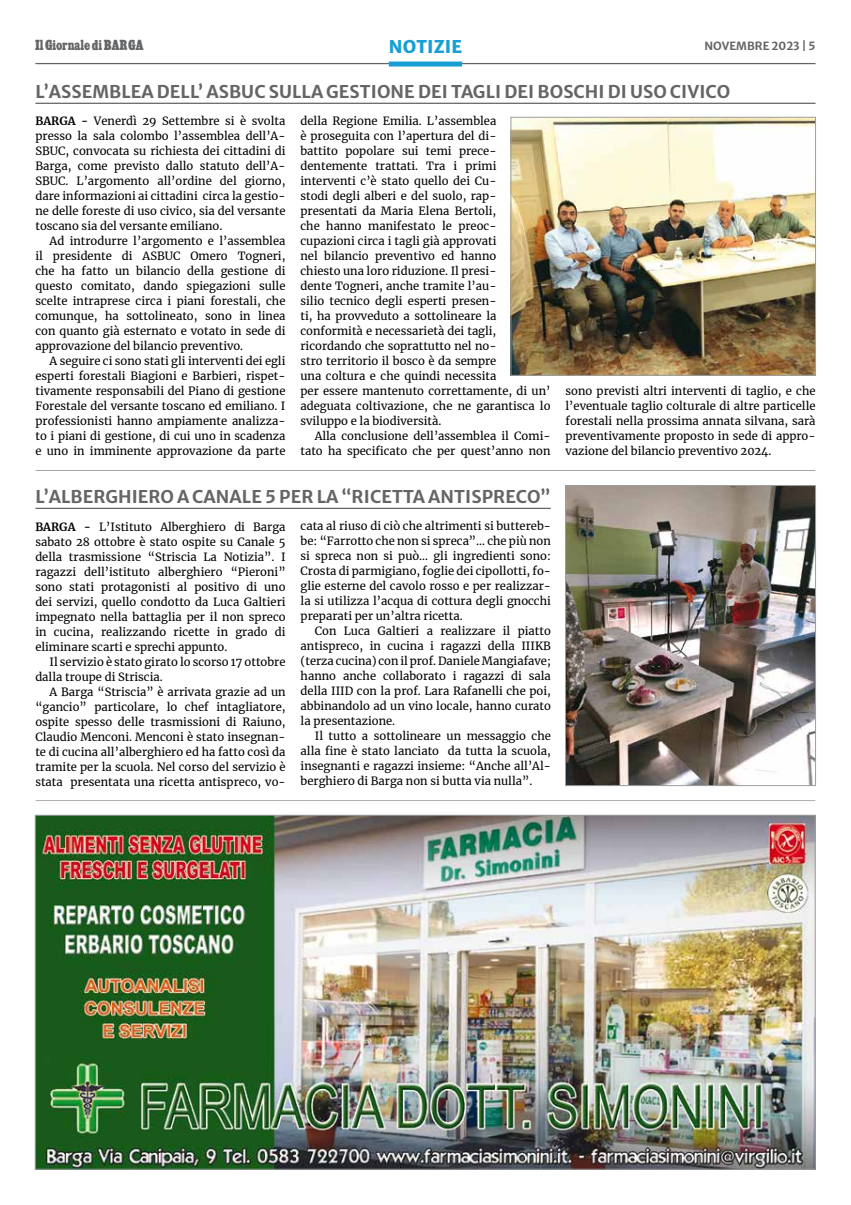
<style>
.page{position:relative;width:851px;height:1205px;background:#fff}
.page>*{position:absolute;margin:0;border:0;box-sizing:border-box;transform-origin:0 0}
.t1{font:700 17.5px "Merriweather Sans";letter-spacing:.005em;color:#646567}
.t2{font:17.5px "Merriweather Sans";letter-spacing:.005em;color:#189fd6}
.t3{font:11.25px/15px "Merriweather";color:#000;text-align:justify}
.t4{font:11.25px "Cairo";color:#646567}
.t5{font:700 11.25px "Merriweather Sans";letter-spacing:.005em;color:#646567}
.s1{font-weight:700}
</style>
<div class="page">
<hr style="left:35px;top:63px;width:780px;height:1px;background:#646567">
<div style="left:389px;top:62px;width:73px;height:5px;background:#189fd6"></div>
<img style="left:37px;top:817px;width:776px;height:350px">
<hr style="left:35px;top:103px;width:780px;height:1px;background:#646567">
<hr style="left:35px;top:508px;width:515px;height:1px;background:#646567">
<hr style="left:34px;top:798px;width:781px;height:4px;background:#003882;opacity:.5">
<img style="left:512px;top:119px;width:301px;height:255px">
<div style="left:510px;top:117px;width:305px;height:259px;border:1px solid #9c9e9f"></div>
<img style="left:567px;top:487px;width:246px;height:297px">
<div style="left:565px;top:485px;width:250px;height:301px;border:1px solid #9c9e9f"></div>
<hr style="left:34px;top:468px;width:781px;height:4px;background:#003882;opacity:.5">
<p class="t4" style="left:35px;top:40px;width:110px">Il Giornale di BARGA</p>
<h1 class="t2" style="left:389px;top:31px;width:75px">NOTIZIE</h1>
<p class="t5" style="left:704px;top:37px;width:113px">NOVEMBRE 2023 | 5</p>
<h1 class="t1" style="left:35px;top:76px;width:696px">L’ASSEMBLEA DELL’ ASBUC SULLA GESTIONE DEI TAGLI DEI BOSCHI DI USO CIVICO</h1>
<p class="t3" style="left:35px;top:113px;width:251px"><span class="s1">BARGA -</span> Venerdì 29 Settembre si è svolta presso la sala colombo l’assemblea dell’A-SBUC, convocata su richiesta dei cittadini di Barga, come previsto dallo statuto dell’A-SBUC. L’argomento all’ordine del giorno, dare informazioni ai cittadini circa la gestio&shy;ne delle foreste di uso civico, sia del versante toscano sia del versante emiliano.</p>
<p class="t3" style="left:35px;top:233px;width:251px;text-indent:14px">Ad introdurre l’argomento e l’assemblea il presidente di ASBUC Omero Togneri, che ha fatto un bilancio della gestione di questo comitato, dando spiegazioni sulle scelte intraprese circa i piani forestali, che comunque, ha sottolineato, sono in linea con quanto già esternato e votato in sede di approvazione del bilancio preventivo.</p>
<p class="t3" style="left:35px;top:353px;width:251px;text-indent:14px">A seguire ci sono stati gli interventi dei egli esperti forestali Biagioni e Barbieri, rispet&shy;tivamente responsabili del Piano di gestione Forestale del versante toscano ed emiliano. I professionisti hanno ampiamente analizza&shy;to i piani di gestione, di cui uno in scadenza e uno in imminente approvazione da parte</p>
<p class="t3" style="left:300px;top:113px;width:251px;text-align:left">della Regione Emilia. L’assemblea<br>è proseguita con l’apertura del di-<br>battito popolare sui temi prece&shy;dentemente trattati. Tra i primi interventi c’è stato quello dei Cu-<br>stodi degli alberi e del suolo, rap&shy;presentati da Maria Elena Bertoli,<br>che hanno manifestato le preoc&shy;cupazioni circa i tagli già approvati<br>nel bilancio preventivo ed hanno<br>chiesto una loro riduzione. Il presi-<br>dente Togneri, anche tramite l’au-<br>silio tecnico degli esperti presen-<br>ti, ha provveduto a sottolineare la conformità e necessarietà dei tagli, ricordando che soprattutto nel no-<br>stro territorio il bosco è da sempre<br>una coltura e che quindi necessita<br>per essere mantenuto correttamente, di un’ adeguata coltivazione, che ne garantisca lo sviluppo e la biodiversità.</p>
<p class="t3" style="left:300px;top:428px;width:251px;text-align:right">Alla conclusione dell’assemblea il Comi&shy;tato ha specificato che per quest’anno non</p>
<h1 class="t1" style="left:35px;top:481px;width:516px">L’ALBERGHIERO A CANALE 5 PER LA “RICETTA ANTISPRECO”</h1>
<p class="t3" style="left:35px;top:519px;width:252px"><span class="s1">BARGA -</span> L’Istituto Alberghiero di Barga sabato 28 ottobre è stato ospite su Canale 5 della trasmissione “Striscia La Notizia”. I ragazzi dell’istituto alberghiero “Pieroni” sono stati protagonisti al positivo di uno dei servizi, quello condotto da Luca Galtieri impegnato nella battaglia per il non spreco in cucina, realizzando ricette in grado di eliminare scarti e sprechi appunto.</p>
<p class="t3" style="left:35px;top:653px;width:252px;text-indent:14px">Il servizio è stato girato lo scorso 17 ottobre dalla troupe di Striscia.</p>
<p class="t3" style="left:35px;top:683px;width:252px;text-indent:14px">A Barga “Striscia” è arrivata grazie ad un “gancio” particolare, lo chef intagliatore, ospite spesso delle trasmissioni di Raiuno, Claudio Menconi. Menconi è stato insegnan&shy;te di cucina all’alberghiero ed ha fatto così da tramite per la scuola. Nel corso del servizio è stata presentata una ricetta antispreco, vo-</p>
<p class="t3" style="left:300px;top:518px;width:252px">cata al riuso di ciò che altrimenti si buttereb&shy;be: “Farrotto che non si spreca”… che più non si spreca non si può… gli ingredienti sono:<br>Crosta di parmigiano, foglie dei cipollotti, fo&shy;glie esterne del cavolo rosso e per realizzar&shy;la si utilizza l’acqua di cottura degli gnocchi preparati per un’altra ricetta.</p>
<p class="t3" style="left:300px;top:623px;width:252px;text-indent:14px">Con Luca Galtieri a realizzare il piatto antispreco, in cucina i ragazzi della IIIKB (terza cucina) con il prof. Daniele Mangiafave; hanno anche collaborato i ragazzi di sala della IIID con la prof. Lara Rafanelli che poi, abbinandolo ad un vino locale, hanno curato la presentazione.</p>
<p class="t3" style="left:300px;top:728px;width:252px;text-indent:14px">Il tutto a sottolineare un messaggio che alla fine è stato lanciato da tutta la scuola, insegnanti e ragazzi insieme: “Anche all’Al&shy;berghiero di Barga non si butta via nulla”.</p>
<p class="t3" style="left:565px;top:383px;width:251px">sono previsti altri interventi di taglio, e che l’eventuale taglio colturale di altre particelle forestali nella prossima annata silvana, sarà preventivamente proposto in sede di appro&shy;vazione del bilancio preventivo 2024.</p>
</div>
